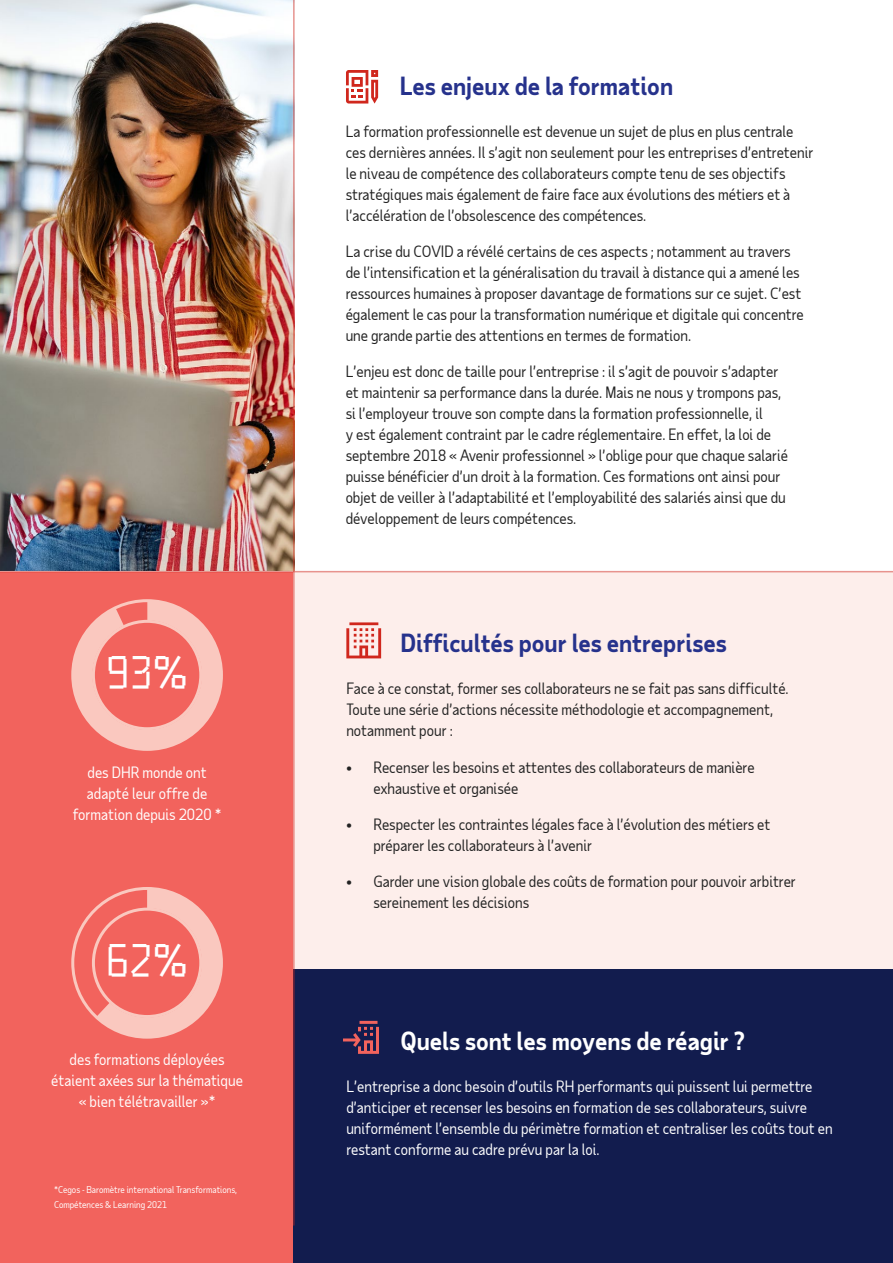
<style>
.page{position:relative;width:893px;height:1263px;background:#fff}
.page>*{position:absolute;margin:0;border:0;box-sizing:border-box;transform-origin:0 0}
.t1{font:42px "Taub Display 30";color:#fff}
.t2{font:700 24px "Taub Sans";color:#26328c}
.t3{font:700 24px "Taub Sans";color:#fff}
.t4{font:15px/21px "Taub Sans";color:#222}
.t5{font:15px/21px "Taub Sans";color:#fff;text-align:center}
.t6{font:9px/15px "Taub Sans";color:#fff}
</style>
<div class="page">
<div style="left:0;top:572px;width:294px;height:691px;background:#f2635d"></div>
<img style="left:0;top:0;width:293px;height:571px">
<div style="left:293px;top:572px;width:600px;height:397px;background:#fdeeeb"></div>
<hr style="left:0;top:571px;width:893px;height:1px;background:#d0271d">
<div style="left:293px;top:969px;width:600px;height:294px;background:#121c4e"></div>
<svg style="left:71px;top:887px;width:152px;height:152px"></svg>
<svg style="left:71px;top:599px;width:152px;height:152px"></svg>
<svg style="left:346px;top:70px;width:32px;height:34px"></svg>
<svg style="left:346px;top:622px;width:35px;height:36px"></svg>
<hr style="left:293px;top:0;width:2px;height:1225px;background:#d0271d">
<svg style="left:343px;top:1021px;width:36px;height:33px"></svg>
<h1 class="t1" style="left:106px;top:646px;width:83px">93%</h1>
<p class="t5" style="left:73px;top:761px;width:150px">des DHR monde ont adapté leur offre de formation depuis 2020 *</p>
<h1 class="t1" style="left:106px;top:934px;width:83px">62%</h1>
<p class="t5" style="left:51px;top:1049px;width:193px">des formations déployées étaient axées sur la thématique « bien télétravailler »*</p>
<p class="t6" style="left:54px;top:1182px;width:185px">*Cegos - Baromètre international Transformations,<br>Compétences &amp; Learning 2021</p>
<h2 class="t2" style="left:400px;top:70px;width:275px">Les enjeux de la formation</h2>
<p class="t4" style="left:346px;top:121px;width:469px">La formation professionnelle est devenue un sujet de plus en plus centrale ces dernières années. Il s’agit non seulement pour les entreprises d’entretenir le niveau de compétence des collaborateurs compte tenu de ses objectifs stratégiques mais également de faire face aux évolutions des métiers et à l’accélération de l’obsolescence des compétences.</p>
<p class="t4" style="left:346px;top:241px;width:460px">La crise du COVID a révélé certains de ces aspects ; notamment au travers de l’intensification et la généralisation du travail à distance qui a amené les ressources humaines à proposer davantage de formations sur ce sujet. C’est également le cas pour la transformation numérique et digitale qui concentre une grande partie des attentions en termes de formation.</p>
<p class="t4" style="left:346px;top:361px;width:444px">L’enjeu est donc de taille pour l’entreprise : il s’agit de pouvoir s’adapter et maintenir sa performance dans la durée. Mais ne nous y trompons pas, si l’employeur trouve son compte dans la formation professionnelle, il<br>y est également contraint par le cadre réglementaire. En effet, la loi de septembre 2018 « Avenir professionnel » l’oblige pour que chaque salarié puisse bénéficier d’un droit à la formation. Ces formations ont ainsi pour objet de veiller à l’adaptabilité et l’employabilité des salariés ainsi que du développement de leurs compétences.</p>
<h2 class="t2" style="left:400px;top:628px;width:328px">Difficultés pour les entreprises</h2>
<p class="t4" style="left:346px;top:678px;width:444px">Face à ce constat, former ses collaborateurs ne se fait pas sans difficulté.<br>Toute une série d’actions nécessite méthodologie et accompagnement, notamment pour :</p>
<p class="t4" style="left:373px;top:756px;width:383px;text-indent:-27px">• Recenser les besoins et attentes des collaborateurs de manière exhaustive et organisée</p>
<p class="t4" style="left:373px;top:813px;width:399px;text-indent:-27px">• Respecter les contraintes légales face à l’évolution des métiers et préparer les collaborateurs à l’avenir</p>
<p class="t4" style="left:373px;top:870px;width:424px;text-indent:-27px">• Garder une vision globale des coûts de formation pour pouvoir arbitrer sereinement les décisions</p>
<h2 class="t3" style="left:400px;top:1025px;width:346px">Quels sont les moyens de réagir ?</h2>
<p class="t5" style="left:346px;top:1075px;width:488px;text-align:left">L’entreprise a donc besoin d’outils RH performants qui puissent lui permettre d’anticiper et recenser les besoins en formation de ses collaborateurs, suivre uniformément l’ensemble du périmètre formation et centraliser les coûts tout en restant conforme au cadre prévu par la loi.</p>
</div>
